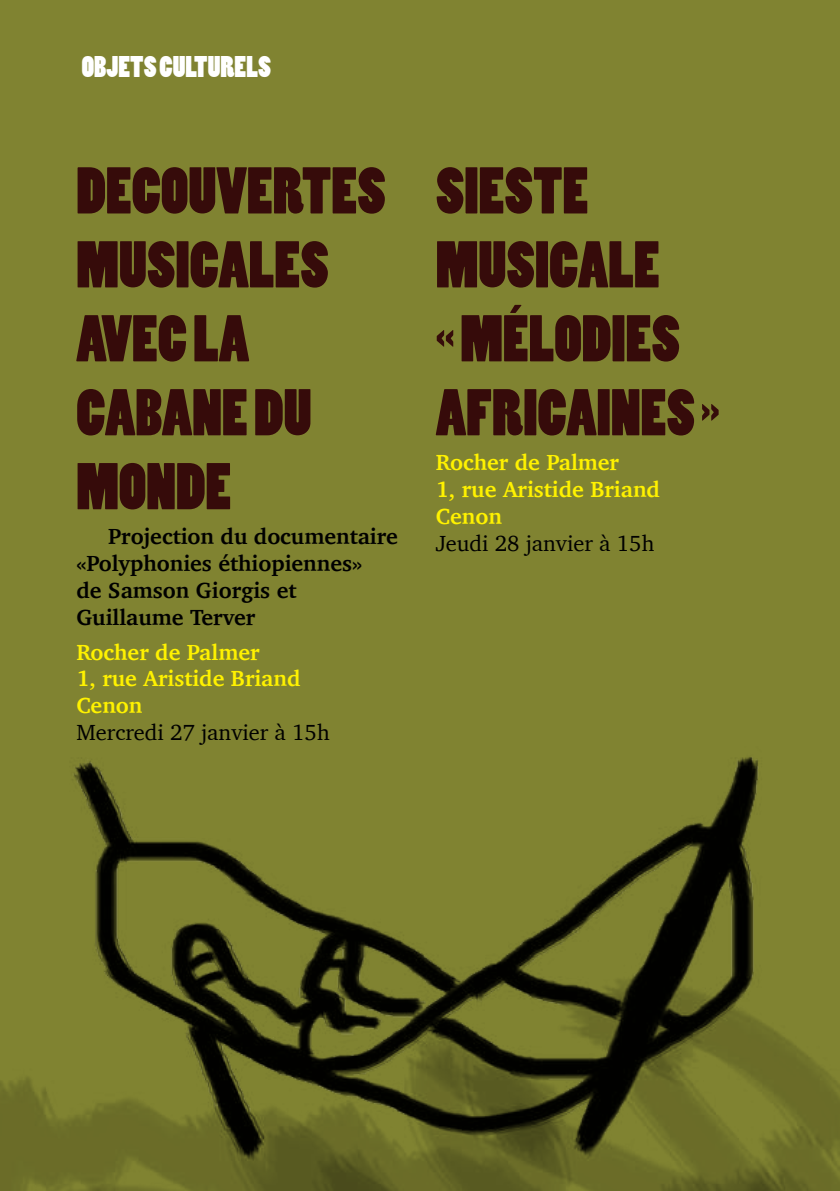
<style>
.page{position:relative;width:840px;height:1191px;background:#fff}
.page>*{position:absolute;margin:0;border:0;box-sizing:border-box;transform-origin:0 0}
.t1{font:61.6px/74px "Poplar Std";color:#360b0a}
.t2{font:28px "Poplar Std";color:#fff}
.t3{font:700 22.4px/26.8px "Charter";color:#000}
.t4{font:700 22.4px/26.8px "Charter";color:#fff200}
.t5{font:22.4px "Charter";color:#000}
</style>
<div class="page">
<div style="left:0;top:0;width:839px;height:1191px;background:#808331"></div>
<img style="left:0;top:757px;width:839px;height:434px">
<p class="t2" style="left:82px;top:51px;width:190px">OBJETS CULTURELS</p>
<h1 class="t1" style="left:76px;top:157px;width:311px">DECOUVERTES<br>MUSICALES<br>AVEC LA<br>CABANE DU<br>MONDE</h1>
<p class="t3" style="left:76px;top:523px;width:323px;text-indent:32px">Projection du documentaire «Polyphonies éthiopiennes»<br>de Samson Giorgis et<br>Guillaume Terver</p>
<p class="t4" style="left:76px;top:638px;width:225px">Rocher de Palmer<br>1, rue Aristide Briand<br>Cenon</p>
<p class="t5" style="left:76px;top:713px;width:255px">Mercredi 27 janvier à 15h</p>
<h1 class="t1" style="left:435px;top:157px;width:285px">SIESTE<br>MUSICALE<br>« MÉLODIES<br>AFRICAINES »</h1>
<p class="t4" style="left:435px;top:449px;width:225px">Rocher de Palmer<br>1, rue Aristide Briand<br>Cenon</p>
<p class="t5" style="left:435px;top:524px;width:220px">Jeudi 28 janvier à 15h</p>
</div>
